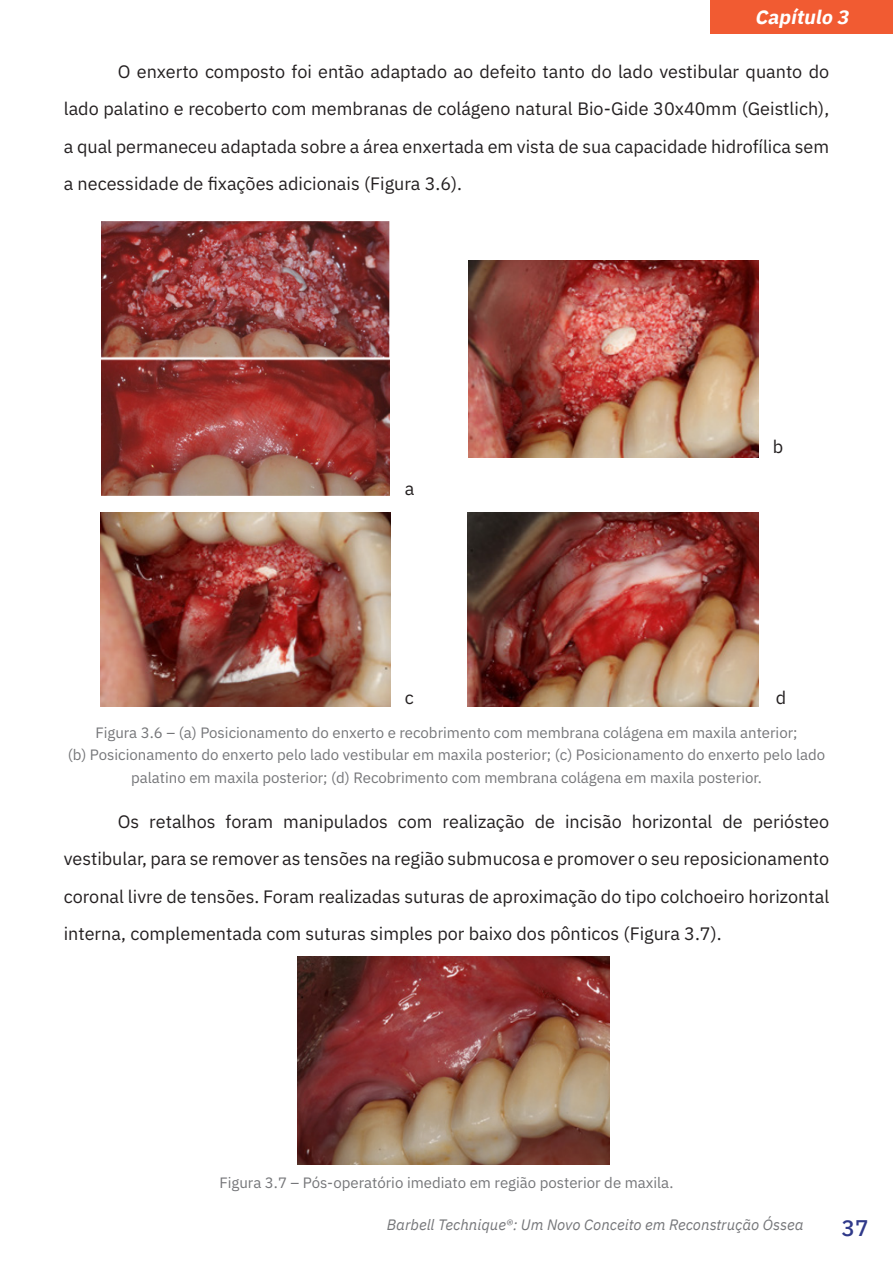
<style>
.page{position:relative;width:893px;height:1263px;background:#fff}
.page>*{position:absolute;margin:0;border:0;box-sizing:border-box;transform-origin:0 0}
.t1{font:500 22.5px "IBM Plex Sans";color:#2f3989}
.t2{font:italic 700 19.5px "IBM Plex Sans";color:#fff}
.t3{font:18px/37.5px "IBM Plex Sans";color:#231f20;text-align:justify}
.t4{font:15px/22.5px "IBM Plex Sans";color:#757679;text-align:center}
.t5{font:italic 15px "IBM Plex Sans";color:#757679}
</style>
<div class="page">
<div style="left:710px;top:0;width:183px;height:34px;background:#f15b32"></div>
<img style="left:101px;top:222px;width:288px;height:273px">
<img style="left:100px;top:513px;width:291px;height:193px">
<img style="left:468px;top:260px;width:290px;height:197px">
<img style="left:468px;top:512px;width:291px;height:195px">
<img style="left:298px;top:956px;width:312px;height:209px">
<p class="t2" style="left:755px;top:1px;width:100px">Capítulo 3</p>
<p class="t3" style="left:64px;top:51px;width:767px;text-indent:54px">O enxerto composto foi então adaptado ao defeito tanto do lado vestibular quanto do lado palatino e recoberto com membranas de colágeno natural Bio-Gide 30x40mm (Geistlich), a qual permaneceu adaptada sobre a área enxertada em vista de sua capacidade hidrofílica sem a necessidade de fixações adicionais (Figura 3.6).</p>
<p class="t3" style="left:405px;top:469px;width:11px">a</p>
<p class="t3" style="left:773px;top:426px;width:12px">b</p>
<p class="t3" style="left:405px;top:677px;width:11px">c</p>
<p class="t3" style="left:776px;top:677px;width:12px">d</p>
<p class="t4" style="left:95px;top:720px;width:704px">Figura 3.6 – (a) Posicionamento do enxerto e recobrimento com membrana colágena em maxila anterior;</p>
<p class="t4" style="left:68px;top:743px;width:759px">(b) Posicionamento do enxerto pelo lado vestibular em maxila posterior; (c) Posicionamento do enxerto pelo lado palatino em maxila posterior; (d) Recobrimento com membrana colágena em maxila posterior.</p>
<p class="t3" style="left:64px;top:801px;width:767px;text-indent:54px">Os retalhos foram manipulados com realização de incisão horizontal de periósteo vestibular, para se remover as tensões na região submucosa e promover o seu reposicionamento coronal livre de tensões. Foram realizadas suturas de aproximação do tipo colchoeiro horizontal interna, complementada com suturas simples por baixo dos pônticos (Figura 3.7).</p>
<p class="t4" style="left:219px;top:1170px;width:456px">Figura 3.7 – Pós-operatório imediato em região posterior de maxila.</p>
<p class="t5" style="left:387px;top:1213px;width:418px">Barbell Technique®: Um Novo Conceito em Reconstrução Óssea</p>
<p class="t1" style="left:841px;top:1210px;width:28px">37</p>
</div>
